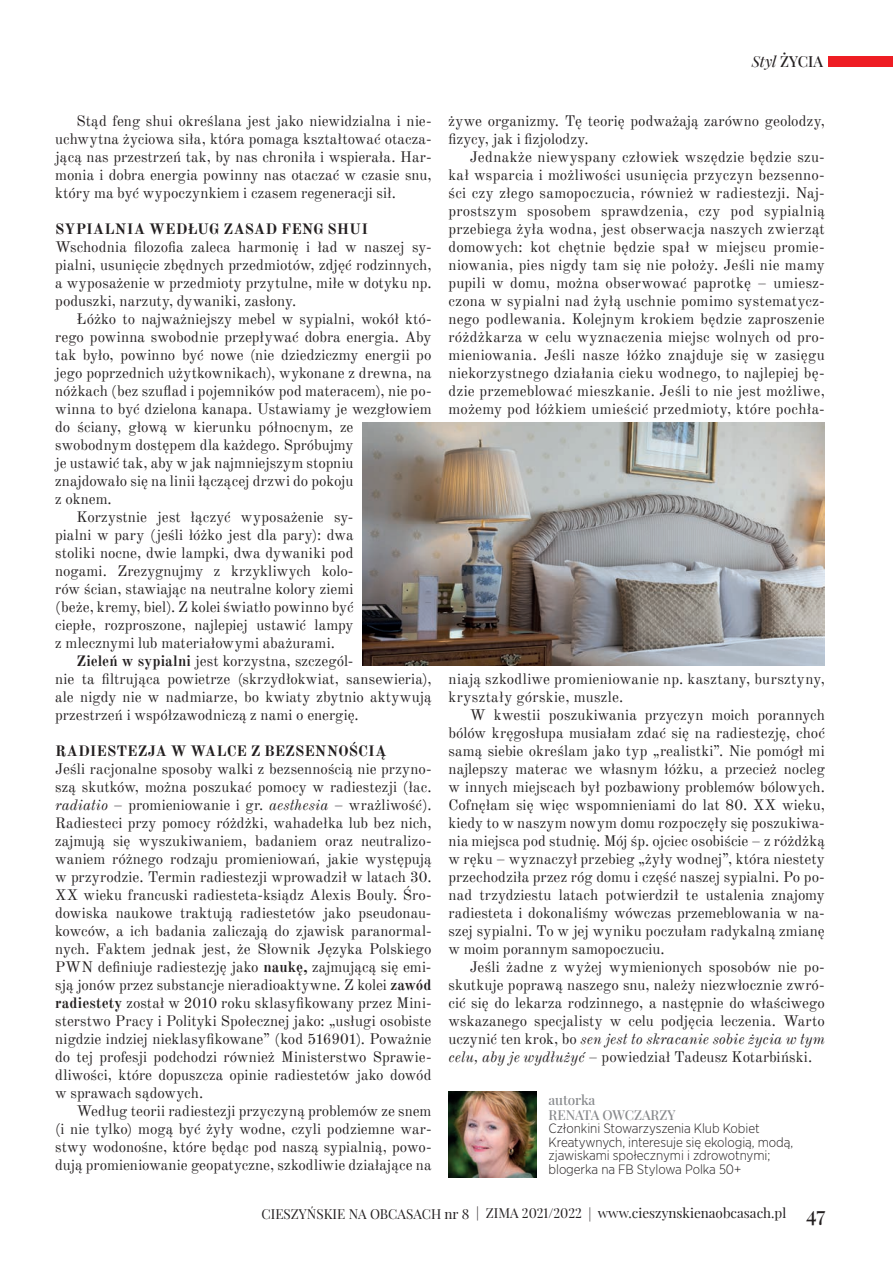
<style>
.page{position:relative;width:893px;height:1263px;background:#fff}
.page>*{position:absolute;margin:0;border:0;box-sizing:border-box;transform-origin:0 0}
.t1{font:15px/18px "Old Standard TT";letter-spacing:.005em;color:#231f20;text-align:justify}
.t2{font:700 15px "Old Standard TT";letter-spacing:.01em;color:#231f20}
.t3{font:500 15px "Playfair Display";color:#231f20}
.t4{font:300 13.5px/13.5px "Gotham Narrow";letter-spacing:-.005em;color:#231f20}
.t5{font:13.5px "Playfair Display";color:#231f20}
.t6{font:500 13.5px/15px "Playfair Display";letter-spacing:-.005em;color:#87898c}
.s1{font-weight:400;font-style:italic}
.s2{font-weight:700}
.s3{font-style:italic}
.s4{font-weight:500;font-size:21px}
</style>
<div class="page">
<div style="left:828px;top:56px;width:65px;height:11px;background:#ee1d23"></div>
<img style="left:449px;top:1092px;width:88px;height:86px">
<img style="left:362px;top:422px;width:463px;height:243px">
<p class="t3" style="left:752px;top:50px;width:73px"><span class="s1">Styl</span> ŻYCIA</p>
<p class="t1" style="left:55px;top:111px;width:378px;text-indent:21px">Stąd feng shui określana jest jako niewidzialna i nie&shy;uchwytna życiowa siła, która pomaga kształtować otacza&shy;jącą nas przestrzeń tak, by nas chroniła i wspierała. Har&shy;monia i dobra energia powinny nas otaczać w czasie snu, który ma być wypoczynkiem i czasem regeneracji sił.</p>
<p class="t2" style="left:55px;top:217px;width:314px">SYPIALNIA WEDŁUG ZASAD FENG SHUI</p>
<p class="t1" style="left:55px;top:237px;width:378px">Wschodnia filozofia zaleca harmonię i ład w naszej sy&shy;pialni, usunięcie zbędnych przedmiotów, zdjęć rodzinnych, a wyposażenie w przedmioty przytulne, miłe w dotyku np. poduszki, narzuty, dywaniki, zasłony.</p>
<p class="t1" style="left:77px;top:309px;width:357px">Łóżko to najważniejszy mebel w sypialni, wokół któ-</p>
<p class="t1" style="left:55px;top:327px;width:378px">rego powinna swobodnie przepływać dobra energia. Aby</p>
<p class="t1" style="left:55px;top:345px;width:378px">tak było, powinno być nowe (nie dziedziczmy energii po</p>
<p class="t1" style="left:55px;top:363px;width:378px">jego poprzednich użytkownikach), wykonane z drewna, na</p>
<p class="t1" style="left:55px;top:381px;width:378px">nóżkach (bez szuflad i pojemników pod materacem), nie po-</p>
<p class="t1" style="left:55px;top:399px;width:378px">winna to być dzielona kanapa. Ustawiamy je wezgłowiem</p>
<p class="t1" style="left:55px;top:417px;width:300px">do ściany, głową w kierunku północnym, ze</p>
<p class="t1" style="left:55px;top:435px;width:300px">swobodnym dostępem dla każdego. Spróbujmy</p>
<p class="t1" style="left:55px;top:453px;width:300px">je ustawić tak, aby w jak najmniejszym stopniu</p>
<p class="t1" style="left:55px;top:471px;width:300px">znajdowało się na linii łączącej drzwi do pokoju</p>
<p class="t1" style="left:55px;top:489px;width:58px">z oknem.</p>
<p class="t1" style="left:77px;top:507px;width:279px">Korzystnie jest łączyć wyposażenie sy-</p>
<p class="t1" style="left:55px;top:525px;width:300px">pialni w pary (jeśli łóżko jest dla pary): dwa</p>
<p class="t1" style="left:55px;top:543px;width:300px">stoliki nocne, dwie lampki, dwa dywaniki pod</p>
<p class="t1" style="left:55px;top:561px;width:300px">nogami. Zrezygnujmy z krzykliwych kolo-</p>
<p class="t1" style="left:55px;top:579px;width:300px">rów ścian, stawiając na neutralne kolory ziemi</p>
<p class="t1" style="left:55px;top:597px;width:300px">(beże, kremy, biel). Z kolei światło powinno być</p>
<p class="t1" style="left:55px;top:615px;width:300px">ciepłe, rozproszone, najlepiej ustawić lampy</p>
<p class="t1" style="left:55px;top:633px;width:281px">z mlecznymi lub materiałowymi abażurami.</p>
<p class="t1" style="left:76px;top:651px;width:279px"><span class="s2">Zieleń w sypialni</span> jest korzystna, szczegól-</p>
<p class="t1" style="left:55px;top:669px;width:378px">nie ta filtrująca powietrze (skrzydłokwiat, sansewieria),</p>
<p class="t1" style="left:55px;top:687px;width:378px">ale nigdy nie w nadmiarze, bo kwiaty zbytnio aktywują</p>
<p class="t1" style="left:55px;top:705px;width:305px">przestrzeń i współzawodniczą z nami o energię.</p>
<p class="t2" style="left:55px;top:739px;width:333px">RADIESTEZJA W WALCE Z BEZSENNOŚCIĄ</p>
<p class="t1" style="left:55px;top:759px;width:378px">Jeśli racjonalne sposoby walki z bezsennością nie przyno&shy;szą skutków, można poszukać pomocy w radiestezji (łac. <span class="s3">radiatio</span> – promieniowanie i gr. <span class="s3">aesthesia</span> – wrażliwość).<br>Radiesteci przy pomocy różdżki, wahadełka lub bez nich, zajmują się wyszukiwaniem, badaniem oraz neutralizo&shy;waniem różnego rodzaju promieniowań, jakie występują w przyrodzie. Termin radiestezji wprowadził w latach 30.<br>XX wieku francuski radiesteta-ksiądz Alexis Bouly. Śro&shy;dowiska naukowe traktują radiestetów jako pseudonau&shy;kowców, a ich badania zaliczają do zjawisk paranormal&shy;nych. Faktem jednak jest, że Słownik Języka Polskiego PWN definiuje radiestezję jako <span class="s2">naukę,</span> zajmującą się emi&shy;sją jonów przez substancje nieradioaktywne. Z kolei <span class="s2">zawód radiestety</span> został w 2010 roku sklasyfikowany przez Mini&shy;sterstwo Pracy i Polityki Społecznej jako: „usługi osobiste nigdzie indziej nieklasyfikowane” (kod 516901). Poważnie do tej profesji podchodzi również Ministerstwo Sprawie&shy;dliwości, które dopuszcza opinie radiestetów jako dowód w sprawach sądowych.</p>
<p class="t1" style="left:55px;top:1101px;width:378px;text-indent:21px">Według teorii radiestezji przyczyną problemów ze snem (i nie tylko) mogą być żyły wodne, czyli podziemne war&shy;stwy wodonośne, które będąc pod naszą sypialnią, powo&shy;dują promieniowanie geopatyczne, szkodliwie działające na</p>
<p class="t1" style="left:449px;top:111px;width:378px">żywe organizmy. Tę teorię podważają zarówno geolodzy, fizycy, jak i fizjolodzy.</p>
<p class="t1" style="left:448px;top:147px;width:378px;text-indent:21px">Jednakże niewyspany człowiek wszędzie będzie szu&shy;kał wsparcia i możliwości usunięcia przyczyn bezsenno&shy;ści czy złego samopoczucia, również w radiestezji. Naj&shy;prostszym sposobem sprawdzenia, czy pod sypialnią przebiega żyła wodna, jest obserwacja naszych zwierząt domowych: kot chętnie będzie spał w miejscu promie&shy;niowania, pies nigdy tam się nie położy. Jeśli nie mamy pupili w domu, można obserwować paprotkę – umiesz&shy;czona w sypialni nad żyłą uschnie pomimo systematycz&shy;nego podlewania. Kolejnym krokiem będzie zaproszenie różdżkarza w celu wyznaczenia miejsc wolnych od pro&shy;mieniowania. Jeśli nasze łóżko znajduje się w zasięgu niekorzystnego działania cieku wodnego, to najlepiej bę&shy;dzie przemeblować mieszkanie. Jeśli to nie jest możliwe, możemy pod łóżkiem umieścić przedmioty, które pochła-</p>
<p class="t1" style="left:448px;top:669px;width:378px">niają szkodliwe promieniowanie np. kasztany, bursztyny, kryształy górskie, muszle.</p>
<p class="t1" style="left:448px;top:705px;width:378px;text-indent:21px">W kwestii poszukiwania przyczyn moich porannych bólów kręgosłupa musiałam zdać się na radiestezję, choć samą siebie określam jako typ „realistki”. Nie pomógł mi najlepszy materac we własnym łóżku, a przecież nocleg w innych miejscach był pozbawiony problemów bólowych.<br>Cofnęłam się więc wspomnieniami do lat 80. XX wieku, kiedy to w naszym nowym domu rozpoczęły się poszukiwa&shy;nia miejsca pod studnię. Mój śp. ojciec osobiście – z różdżką w ręku – wyznaczył przebieg „żyły wodnej”, która niestety przechodziła przez róg domu i część naszej sypialni. Po po&shy;nad trzydziestu latach potwierdził te ustalenia znajomy radiesteta i dokonaliśmy wówczas przemeblowania w na&shy;szej sypialni. To w jej wyniku poczułam radykalną zmianę w moim porannym samopoczuciu.</p>
<p class="t1" style="left:448px;top:957px;width:378px;text-indent:21px">Jeśli żadne z wyżej wymienionych sposobów nie po&shy;skutkuje poprawą naszego snu, należy niezwłocznie zwró&shy;cić się do lekarza rodzinnego, a następnie do właściwego wskazanego specjalisty w celu podjęcia leczenia. Warto uczynić ten krok, bo <span class="s3">sen jest to skracanie sobie życia w tym celu, aby je wydłużyć</span> – powiedział Tadeusz Kotarbiński.</p>
<p class="t6" style="left:549px;top:1091px;width:128px">autorka<br>RENATA OWCZARZY</p>
<p class="t4" style="left:549px;top:1121px;width:246px">Członkini Stowarzyszenia Klub Kobiet Kreatywnych, interesuje się ekologią, modą, zjawiskami społecznymi i zdrowotnymi; blogerka na FB Stylowa Polka 50+</p>
<p class="t5" style="left:261px;top:1203px;width:565px">CIESZYŃSKIE NA OBCASACH nr 8 | ZIMA 2021/2022 | www.cieszynskienaobcasach.pl <span class="s4">47</span></p>
</div>
